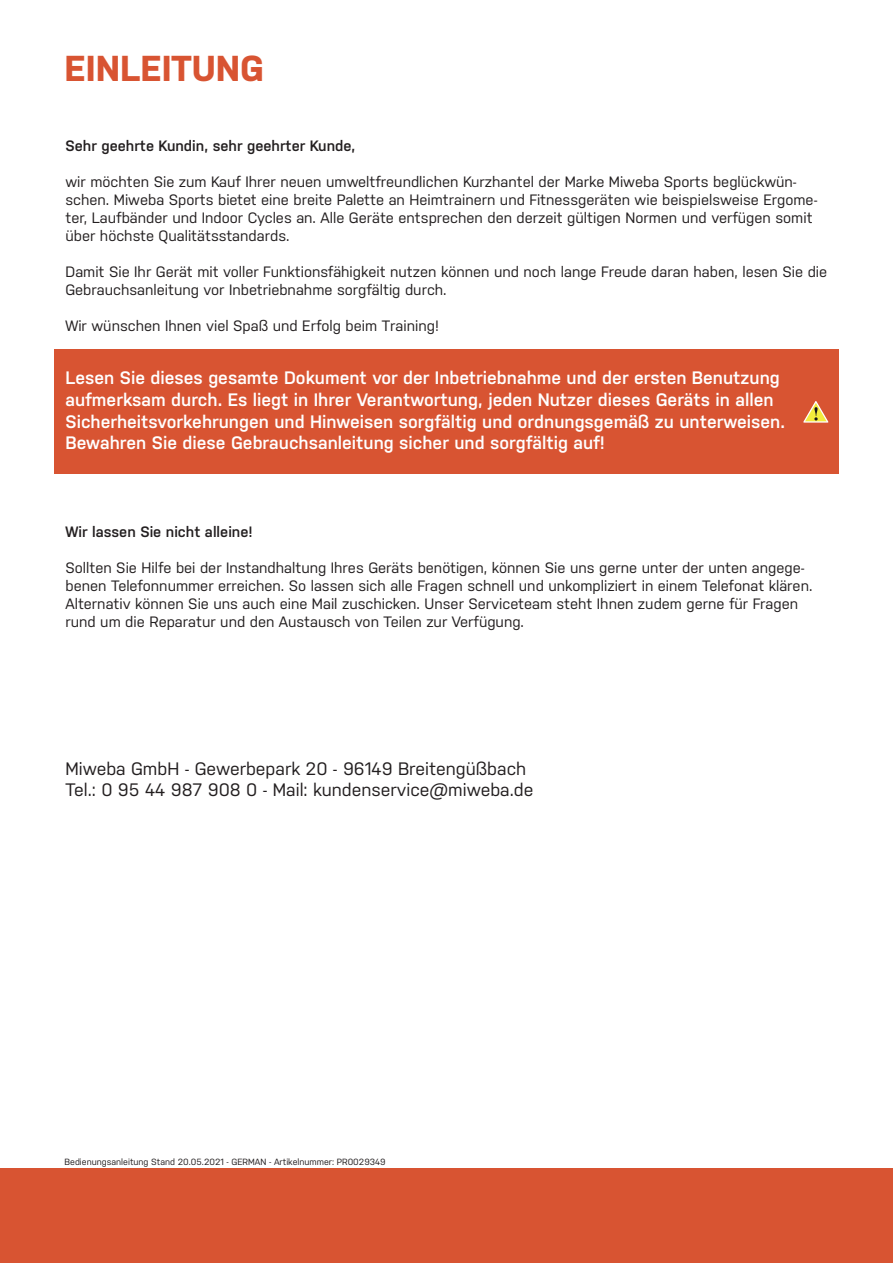
<style>
.page{position:relative;width:893px;height:1263px;background:#fff}
.page>*{position:absolute;margin:0;border:0;box-sizing:border-box;transform-origin:0 0}
.t1{font:700 36px "Nudista";color:#d85432}
.t2{font:600 18px/21.6px "Nudista";color:#fff}
.t3{font:18px/21.6px "Nudista";color:#231f20}
.t4{font:15px/18px "Nudista";color:#231f20}
.t5{font:600 15px "Nudista";color:#231f20}
.t6{font:9px "Nudista";color:#231f20}
</style>
<div class="page">
<div style="left:0;top:1168px;width:893px;height:95px;background:#d85432"></div>
<div style="left:54px;top:350px;width:785px;height:124px;background:#d85432"></div>
<svg style="left:803px;top:401px;width:25px;height:22px"></svg>
<h1 class="t1" style="left:65px;top:47px;width:201px">EINLEITUNG</h1>
<p class="t5" style="left:65px;top:138px;width:291px">Sehr geehrte Kundin, sehr geehrter Kunde,</p>
<p class="t4" style="left:65px;top:173px;width:754px">wir möchten Sie zum Kauf Ihrer neuen umweltfreundlichen Kurzhantel der Marke Miweba Sports beglückwün&shy;schen. Miweba Sports bietet eine breite Palette an Heimtrainern und Fitnessgeräten wie beispielsweise Ergome&shy;ter, Laufbänder und Indoor Cycles an. Alle Geräte entsprechen den derzeit gültigen Normen und verfügen somit über höchste Qualitätsstandards.</p>
<p class="t4" style="left:65px;top:263px;width:763px">Damit Sie Ihr Gerät mit voller Funktionsfähigkeit nutzen können und noch lange Freude daran haben, lesen Sie die<br>Gebrauchsanleitung vor Inbetriebnahme sorgfältig durch.</p>
<p class="t4" style="left:65px;top:317px;width:375px">Wir wünschen Ihnen viel Spaß und Erfolg beim Training!</p>
<p class="t2" style="left:65px;top:367px;width:721px">Lesen Sie dieses gesamte Dokument vor der Inbetriebnahme und der ersten Benutzung aufmerksam durch. Es liegt in Ihrer Verantwortung, jeden Nutzer dieses Geräts in allen Sicherheitsvorkehrungen und Hinweisen sorgfältig und ordnungsgemäß zu unterweisen.<br>Bewahren Sie diese Gebrauchsanleitung sicher und sorgfältig auf!</p>
<p class="t5" style="left:65px;top:523px;width:189px">Wir lassen Sie nicht alleine!</p>
<p class="t4" style="left:65px;top:559px;width:748px">Sollten Sie Hilfe bei der Instandhaltung Ihres Geräts benötigen, können Sie uns gerne unter der unten angege&shy;benen Telefonnummer erreichen. So lassen sich alle Fragen schnell und unkompliziert in einem Telefonat klären.<br>Alternativ können Sie uns auch eine Mail zuschicken. Unser Serviceteam steht Ihnen zudem gerne für Fragen rund um die Reparatur und den Austausch von Teilen zur Verfügung.</p>
<p class="t3" style="left:65px;top:757px;width:469px">Miweba GmbH - Gewerbepark 20 - 96149 Breitengüßbach<br>Tel.: 0 95 44 987 908 0 - Mail: kundenservice@miweba.de</p>
<p class="t6" style="left:65px;top:1156px;width:323px">Bedienungsanleitung Stand 20.05.2021 - GERMAN - Artikelnummer: PR0029349</p>
</div>
